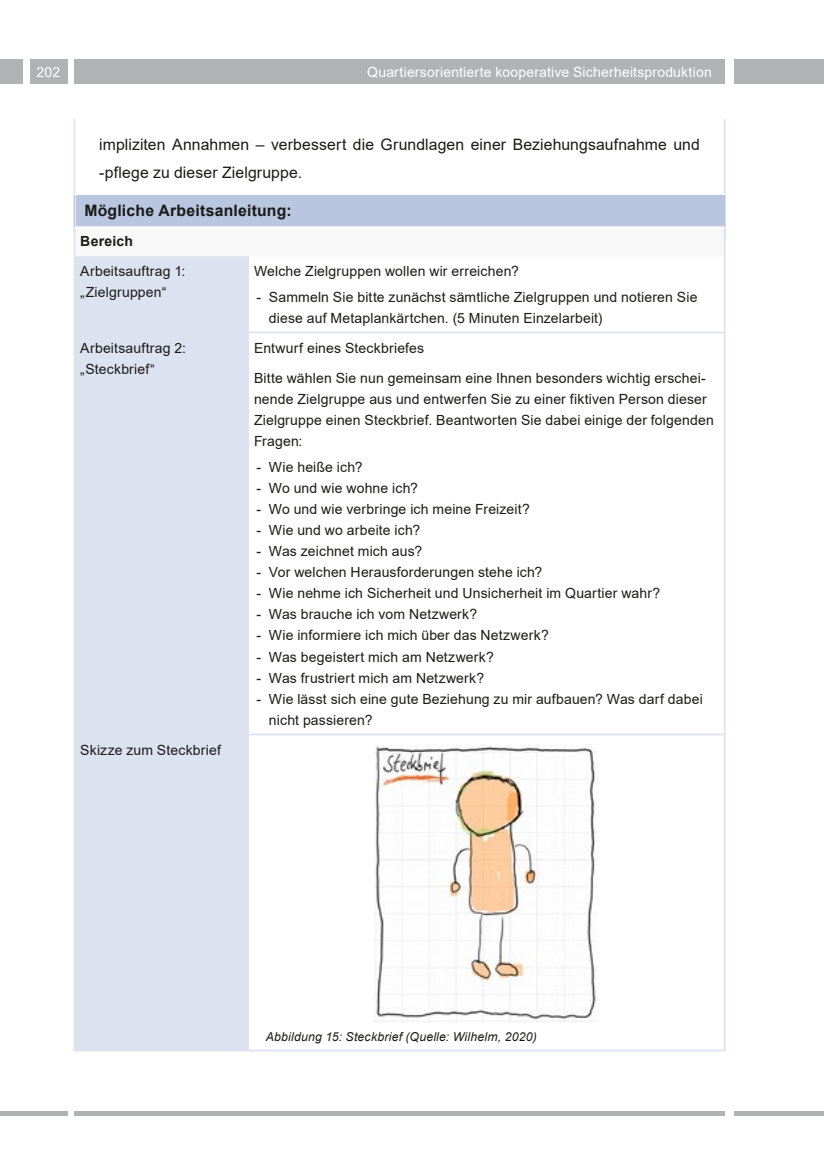
<style>
.page{position:relative;width:824px;height:1166px;background:#fff}
.page>*{position:absolute;margin:0;border:0;box-sizing:border-box;transform-origin:0 0}
.p_box_blue{font:15.75px/28px "Arial";letter-spacing:.005em;color:#1a1a18}
.p_box_blue_over_tabl{font:700 15.75px "Arial";letter-spacing:.015em;color:#1a1a18}
.t1{font:14px/21px "Arial";letter-spacing:.01em;color:#1a1a18}
.t2{font:14px "Arial";letter-spacing:.015em;color:#fff}
.table_head{font:700 14px "Arial";letter-spacing:.015em;color:#1a1a18}
.image_subline_in_tab{font:italic 12.25px "Arial";letter-spacing:.015em;color:#1a1a18}
</style>
<div class="page">
<div style="left:0;top:60px;width:23px;height:24px;background:#b1b2b3"></div>
<div style="left:30px;top:60px;width:37px;height:24px;background:#b1b2b3"></div>
<div style="left:74px;top:60px;width:650px;height:24px;background:#b1b2b3"></div>
<div style="left:734px;top:60px;width:89px;height:24px;background:#b1b2b3"></div>
<div style="left:0;top:1111px;width:67px;height:5px;background:#b1b2b3"></div>
<div style="left:74px;top:1111px;width:650px;height:5px;background:#b1b2b3"></div>
<div style="left:734px;top:1111px;width:89px;height:5px;background:#b1b2b3"></div>
<hr style="left:74px;top:119px;width:1px;height:75px;background:#dce2ef">
<hr style="left:723px;top:119px;width:2px;height:75px;background:#dce2ef">
<div style="left:76px;top:195px;width:647px;height:35px;background:#b8c6df"></div>
<hr style="left:74px;top:195px;width:1px;height:39px;background:#b8c6df">
<hr style="left:723px;top:195px;width:2px;height:39px;background:#b8c6df">
<svg style="left:75px;top:226px;width:648px;height:30px"></svg>
<div style="left:75px;top:256px;width:172px;height:793px;background:#dce2ef"></div>
<hr style="left:74px;top:256px;width:1px;height:75px;background:#dce2ef">
<hr style="left:247px;top:256px;width:2px;height:75px;background:#dce2ef">
<hr style="left:723px;top:256px;width:2px;height:75px;background:#dce2ef">
<hr style="left:74px;top:331px;width:174px;height:2px;background:#dce2ef">
<hr style="left:74px;top:333px;width:1px;height:400px;background:#dce2ef">
<hr style="left:248px;top:331px;width:477px;height:2px;background:#dce2ef">
<hr style="left:247px;top:333px;width:2px;height:400px;background:#dce2ef">
<hr style="left:723px;top:333px;width:2px;height:400px;background:#dce2ef">
<hr style="left:74px;top:733px;width:174px;height:2px;background:#dce2ef">
<hr style="left:74px;top:735px;width:1px;height:314px;background:#dce2ef">
<hr style="left:248px;top:733px;width:477px;height:2px;background:#dce2ef">
<hr style="left:247px;top:735px;width:2px;height:314px;background:#dce2ef">
<hr style="left:723px;top:735px;width:2px;height:314px;background:#dce2ef">
<hr style="left:74px;top:1049px;width:174px;height:2px;background:#dce2ef">
<hr style="left:248px;top:1049px;width:477px;height:2px;background:#dce2ef">
<hr style="left:74px;top:226px;width:1px;height:30px;background:#dce2ef">
<hr style="left:723px;top:226px;width:2px;height:30px;background:#dce2ef">
<img style="left:374px;top:744px;width:222px;height:278px">
<p class="t2" style="left:37px;top:63px;width:25px">202</p>
<p class="t2" style="left:367px;top:63px;width:346px">Quartiersorientierte kooperative Sicherheitsproduktion</p>
<p class="p_box_blue" style="left:99px;top:131px;width:602px">impliziten Annahmen – verbessert die Grundlagen einer Beziehungsaufnahme und -pflege zu dieser Zielgruppe.</p>
<p class="p_box_blue_over_tabl" style="left:84px;top:200px;width:209px">Mögliche Arbeitsanleitung:</p>
<p class="table_head" style="left:80px;top:232px;width:54px">Bereich</p>
<p class="t1" style="left:80px;top:260px;width:107px">Arbeitsauftrag 1: „Zielgruppen“</p>
<p class="t1" style="left:254px;top:260px;width:266px">Welche Zielgruppen wollen wir erreichen?</p>
<p class="t1" style="left:269px;top:286px;width:430px;text-indent:-12px">- Sammeln Sie bitte zunächst sämtliche Zielgruppen und notieren Sie diese auf Metaplankärtchen. (5 Minuten Einzelarbeit)</p>
<p class="t1" style="left:80px;top:337px;width:107px">Arbeitsauftrag 2: „Steckbrief“</p>
<p class="t1" style="left:254px;top:337px;width:172px">Entwurf eines Steckbriefes</p>
<p class="t1" style="left:254px;top:368px;width:461px">Bitte wählen Sie nun gemeinsam eine Ihnen besonders wichtig erschei&shy;nende Zielgruppe aus und entwerfen Sie zu einer fiktiven Person dieser Zielgruppe einen Steckbrief. Beantworten Sie dabei einige der folgenden Fragen:</p>
<p class="t1" style="left:256px;top:457px;width:108px">- Wie heiße ich?</p>
<p class="t1" style="left:256px;top:478px;width:163px">- Wo und wie wohne ich?</p>
<p class="t1" style="left:256px;top:499px;width:275px">- Wo und wie verbringe ich meine Freizeit?</p>
<p class="t1" style="left:256px;top:520px;width:165px">- Wie und wo arbeite ich?</p>
<p class="t1" style="left:256px;top:541px;width:167px">- Was zeichnet mich aus?</p>
<p class="t1" style="left:256px;top:562px;width:287px">- Vor welchen Herausforderungen stehe ich?</p>
<p class="t1" style="left:256px;top:583px;width:405px">- Wie nehme ich Sicherheit und Unsicherheit im Quartier wahr?</p>
<p class="t1" style="left:256px;top:604px;width:222px">- Was brauche ich vom Netzwerk?</p>
<p class="t1" style="left:256px;top:625px;width:294px">- Wie informiere ich mich über das Netzwerk?</p>
<p class="t1" style="left:256px;top:646px;width:239px">- Was begeistert mich am Netzwerk?</p>
<p class="t1" style="left:256px;top:667px;width:229px">- Was frustriert mich am Netzwerk?</p>
<p class="t1" style="left:269px;top:688px;width:435px;text-indent:-12px">- Wie lässt sich eine gute Beziehung zu mir aufbauen? Was darf dabei nicht passieren?</p>
<p class="t1" style="left:80px;top:739px;width:142px">Skizze zum Steckbrief</p>
<p class="image_subline_in_tab" style="left:266px;top:1028px;width:273px">Abbildung 15: Steckbrief (Quelle: Wilhelm, 2020)</p>
</div>
